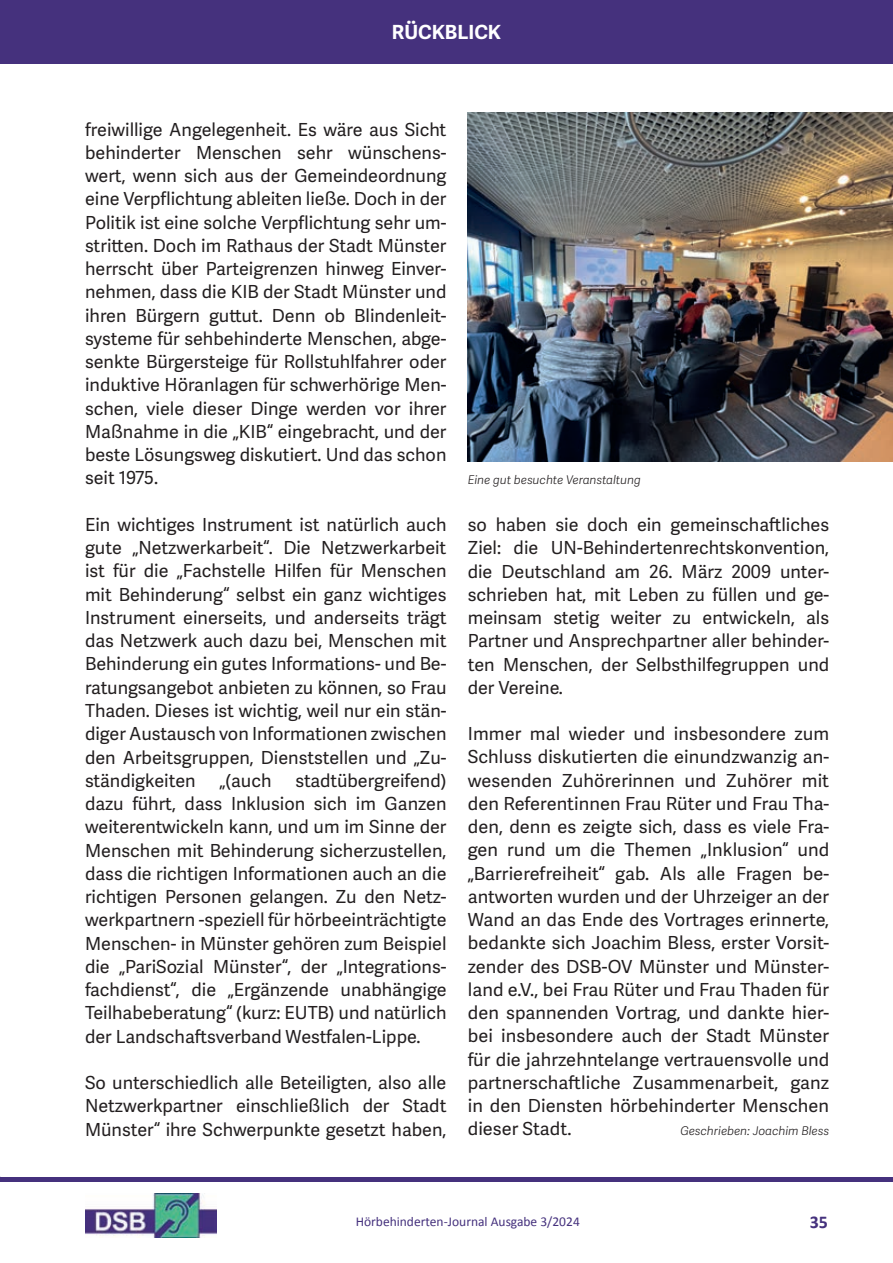
<style>
.page{position:relative;width:893px;height:1263px;background:#fff}
.page>*{position:absolute;margin:0;border:0;box-sizing:border-box;transform-origin:0 0}
.t1{font:700 19.5px "Adelle Sans";color:#fff}
.t2{font:18px/23.2px "Adelle Sans";color:#231f20;text-align:justify}
.t3{font:700 18px "Calibri";color:#45317d}
.t4{font:13.5px "Calibri";color:#45317d}
.t5{font:italic 300 12px "Adelle Sans";color:#231f20}
</style>
<div class="page">
<img style="left:85px;top:1193px;width:131px;height:44px">
<div style="left:0;top:1177px;width:893px;height:5px;background:#45317d"></div>
<div style="left:0;top:0;width:893px;height:64px;background:#45317d"></div>
<img style="left:468px;top:112px;width:425px;height:349px">
<p class="t1" style="left:381px;top:18px;width:132px">ÜBERSCHRIFT</p>
<p class="t1" style="left:392px;top:18px;width:111px">RÜCKBLICK</p>
<p class="t2" style="left:85px;top:117px;width:363px">freiwillige Angelegenheit. Es wäre aus Sicht behinderter Menschen sehr wünschens&shy;wert, wenn sich aus der Gemeindeordnung eine Verpflichtung ableiten ließe. Doch in der Politik ist eine solche Verpflichtung sehr um&shy;stritten. Doch im Rathaus der Stadt Münster herrscht über Parteigrenzen hinweg Einver&shy;nehmen, dass die KIB der Stadt Münster und ihren Bürgern guttut. Denn ob Blindenleit&shy;systeme für sehbehinderte Menschen, abge&shy;senkte Bürgersteige für Rollstuhlfahrer oder induktive Höranlagen für schwerhörige Men&shy;schen, viele dieser Dinge werden vor ihrer Maßnahme in die „KIB“ eingebracht, und der beste Lösungsweg diskutiert. Und das schon seit 1975.</p>
<p class="t2" style="left:85px;top:512px;width:363px">Ein wichtiges Instrument ist natürlich auch gute „Netzwerkarbeit“. Die Netzwerkarbeit ist für die „Fachstelle Hilfen für Menschen mit Behinderung“ selbst ein ganz wichtiges Instrument einerseits, und anderseits trägt das Netzwerk auch dazu bei, Menschen mit Behinderung ein gutes Informations- und Be&shy;ratungsangebot anbieten zu können, so Frau Thaden. Dieses ist wichtig, weil nur ein stän&shy;diger Austausch von Informationen zwischen den Arbeitsgruppen, Dienststellen und „Zu&shy;ständigkeiten</p>
<p class="t2" style="left:85px;top:768px;width:363px;text-indent:210px">stadtübergreifend) dazu führt, dass Inklusion sich im Ganzen weiterentwickeln kann, und um im Sinne der Menschen mit Behinderung sicherzustellen, dass die richtigen Informationen auch an die richtigen Personen gelangen. Zu den Netz&shy;werkpartnern -speziell für hörbeeinträchtigte Menschen- in Münster gehören zum Beispiel die „PariSozial Münster“, der „Integrations&shy;fachdienst“, die „Ergänzende unabhängige Teilhabeberatung“ (kurz: EUTB) und natürlich der Landschaftsverband Westfalen-Lippe.</p>
<p class="t2" style="left:85px;top:1070px;width:363px">So unterschiedlich alle Beteiligten, also alle Netzwerkpartner einschließlich der Stadt Münster“ ihre Schwerpunkte gesetzt haben,</p>
<p class="t2" style="left:220px;top:768px;width:53px">„(auch</p>
<p class="t5" style="left:468px;top:471px;width:174px">Eine gut besuchte Veranstaltung</p>
<p class="t2" style="left:468px;top:512px;width:363px">so haben sie doch ein gemeinschaftliches Ziel: die UN-Behindertenrechtskonvention, die Deutschland am 26. März 2009 unter&shy;schrieben hat, mit Leben zu füllen und ge&shy;meinsam stetig weiter zu entwickeln, als Partner und Ansprechpartner aller behinder&shy;ten Menschen, der Selbsthilfegruppen und der Vereine.</p>
<p class="t2" style="left:468px;top:721px;width:363px">Immer mal wieder und insbesondere zum Schluss diskutierten die einundzwanzig an&shy;wesenden Zuhörerinnen und Zuhörer mit den Referentinnen Frau Rüter und Frau Tha&shy;den, denn es zeigte sich, dass es viele Fra&shy;gen rund um die Themen „Inklusion“ und „Barrierefreiheit“ gab. Als alle Fragen be&shy;antworten wurden und der Uhrzeiger an der Wand an das Ende des Vortrages erinnerte, bedankte sich Joachim Bless, erster Vorsit&shy;zender des DSB-OV Münster und Münster&shy;land e.V., bei Frau Rüter und Frau Thaden für den spannenden Vortrag, und dankte hier&shy;bei insbesondere auch der Stadt Münster für die jahrzehntelange vertrauensvolle und partnerschaftliche Zusammenarbeit, ganz in den Diensten hörbehinderter Menschen dieser Stadt.</p>
<p class="t5" style="left:680px;top:1122px;width:150px">Geschrieben: Joachim Bless</p>
<p class="t4" style="left:356px;top:1213px;width:226px">Hörbehinderten-Journal Ausgabe 3/2024</p>
<p class="t3" style="left:810px;top:1210px;width:20px">35</p>
</div>
